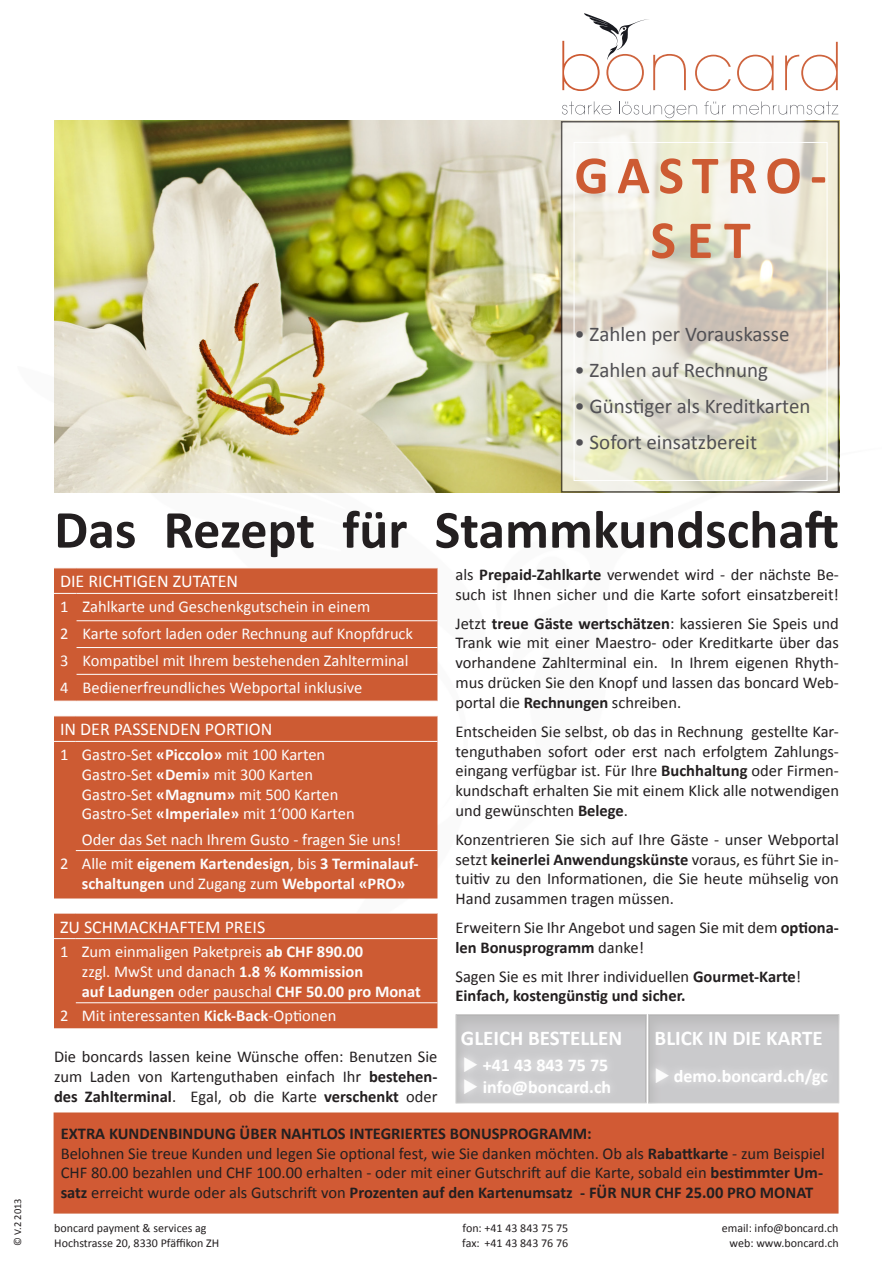
<style>
.page{position:relative;width:893px;height:1263px;background:#fff}
.page>*{position:absolute;margin:0;border:0;box-sizing:border-box;transform-origin:0 0}
.t1{font:700 54px "Calibri";color:#231f20}
.t2{font:700 54px/64.8px "Calibri";letter-spacing:.155em;color:#cd5b33;text-align:center}
.t3{font:21px "Calibri";color:#515054}
.t4{font:700 21px "Calibri";color:#fff}
.t5{font:18px "Calibri";color:#fff}
.t6{font:700 18px "Calibri";color:#fff}
.t7{font:16.5px/19.8px "Calibri";color:#231f20;text-align:justify}
.t8{font:16.5px/19.8px "Calibri";color:#fcfcfc}
.t9{font:700 16.5px/19.8px "Calibri";color:#fcfcfc}
.t10{font:700 16.5px "Calibri";color:#231f20}
.t11{font:12px "Calibri";color:#231f20}
.t12{font:10.5px "Calibri";color:#231f20}
.s1{font-weight:700}
.s2{font-weight:400}
.s3{color:#fcfcfc}
</style>
<div class="page">
<img style="left:54px;top:121px;width:507px;height:246px">
<img style="left:54px;top:367px;width:786px;height:634px">
<svg style="left:564px;top:124px;width:272px;height:366px"></svg>
<div style="left:561px;top:121px;width:278px;height:372px;border:2px solid #231f20"></div>
<svg style="left:695px;top:55px;width:36px;height:36px"></svg>
<svg style="left:737px;top:55px;width:37px;height:36px"></svg>
<svg style="left:785px;top:42px;width:53px;height:49px"></svg>
<svg style="left:562px;top:101px;width:49px;height:14px"></svg>
<svg style="left:619px;top:101px;width:78px;height:17px"></svg>
<svg style="left:704px;top:101px;width:22px;height:14px"></svg>
<svg style="left:733px;top:101px;width:105px;height:14px"></svg>
<svg style="left:562px;top:13px;width:124px;height:78px"></svg>
<div style="left:54px;top:569px;width:383px;height:132px;background:#cd5b33"></div>
<svg style="left:54px;top:568px;width:23px;height:1px"></svg>
<hr style="left:77px;top:568px;width:360px;height:1px;background:#fff">
<svg style="left:54px;top:593px;width:23px;height:1px"></svg>
<hr style="left:77px;top:593px;width:360px;height:1px;background:#fff">
<hr style="left:77px;top:620px;width:360px;height:1px;background:#fff">
<hr style="left:77px;top:647px;width:360px;height:1px;background:#fff">
<hr style="left:77px;top:674px;width:360px;height:1px;background:#fff">
<svg style="left:54px;top:701px;width:23px;height:1px"></svg>
<hr style="left:77px;top:701px;width:360px;height:1px;background:#fff">
<div style="left:54px;top:717px;width:383px;height:181px;background:#cd5b33"></div>
<svg style="left:54px;top:716px;width:22px;height:1px"></svg>
<hr style="left:76px;top:716px;width:361px;height:1px;background:#fff">
<svg style="left:54px;top:741px;width:22px;height:1px"></svg>
<hr style="left:76px;top:741px;width:361px;height:1px;background:#fff">
<hr style="left:76px;top:850px;width:361px;height:1px;background:#fff">
<div style="left:54px;top:913px;width:383px;height:115px;background:#cd5b33"></div>
<hr style="left:76px;top:938px;width:361px;height:1px;background:#fff">
<hr style="left:76px;top:1002px;width:361px;height:1px;background:#fff">
<div style="left:574px;top:142px;width:253px;height:339px;border:1px solid #fff"></div>
<div style="left:54px;top:1112px;width:784px;height:101px;background:#d15a34;border:2px solid #cd5b33"></div>
<svg style="left:455px;top:1014px;width:188px;height:89px;background:#cbcbcd"></svg>
<div style="left:643px;top:1009px;width:197px;height:96px;background:#231f20;opacity:.75"></div>
<div style="left:646px;top:1059px;width:191px;height:35px;background:#cdcdcf"></div>
<p class="t12" style="left:11px;top:1246px;width:49px;rotate:-90deg">© V.2 2013</p>
<p class="t2" style="left:574px;top:143px;width:254px">GASTRO-<br>SET</p>
<p class="t3" style="left:574px;top:320px;width:217px">• Zahlen per Vorauskasse</p>
<p class="t3" style="left:574px;top:356px;width:195px">• Zahlen auf Rechnung</p>
<p class="t3" style="left:574px;top:392px;width:238px">• Günstiger als Kreditkarten</p>
<p class="t3" style="left:574px;top:428px;width:184px">• Sofort einsatzbereit</p>
<p class="t1" style="left:54px;top:495px;width:786px">Das Rezept für Stammkundschaft</p>
<p class="t7" style="left:455px;top:565px;width:385px">als <span class="s1">Prepaid-Zahlkarte</span> verwendet wird - der nächste Be&shy;such ist Ihnen sicher und die Karte sofort einsatzbereit!</p>
<p class="t7" style="left:455px;top:613px;width:385px">Jetzt <span class="s1">treue Gäste wertschätzen</span>: kassieren Sie Speis und Trank wie mit einer Maestro- oder Kreditkarte über das vorhandene Zahlterminal ein. In Ihrem eigenen Rhyth&shy;mus drücken Sie den Knopf und lassen das boncard Web&shy;portal die <span class="s1">Rechnungen</span> schreiben.</p>
<p class="t7" style="left:455px;top:721px;width:385px">Entscheiden Sie selbst, ob das in Rechnung gestellte Kar&shy;tenguthaben sofort oder erst nach erfolgtem Zahlungs&shy;eingang verfügbar ist. Für Ihre <span class="s1">Buchhaltung</span> oder Firmen&shy;kundschaft erhalten Sie mit einem Klick alle notwendigen und gewünschten <span class="s1">Belege</span>.</p>
<p class="t7" style="left:455px;top:829px;width:385px">Konzentrieren Sie sich auf Ihre Gäste - unser Webportal setzt <span class="s1">keinerlei Anwendungskünste</span> voraus, es führt Sie in&shy;tuitiv zu den Informationen, die Sie heute mühselig von Hand zusammen tragen müssen.</p>
<p class="t7" style="left:455px;top:917px;width:385px">Erweitern Sie Ihr Angebot und sagen Sie mit dem <span class="s1">optiona&shy;len Bonusprogramm</span> danke!</p>
<p class="t7" style="left:455px;top:966px;width:347px">Sagen Sie es mit Ihrer individuellen <span class="s1">Gourmet-Karte</span>!</p>
<p class="t10" style="left:455px;top:985px;width:232px">Einfach, kostengünstig und sicher.</p>
<p class="t5" style="left:60px;top:570px;width:180px">DIE RICHTIGEN ZUTATEN</p>
<p class="t8" style="left:60px;top:597px;width:10px">1</p>
<p class="t8" style="left:83px;top:597px;width:289px">Zahlkarte und Geschenkgutschein in einem</p>
<p class="t8" style="left:60px;top:624px;width:10px">2</p>
<p class="t8" style="left:83px;top:624px;width:332px">Karte sofort laden oder Rechnung auf Knopfdruck</p>
<p class="t8" style="left:60px;top:651px;width:10px">3</p>
<p class="t8" style="left:83px;top:651px;width:328px">Kompatibel mit Ihrem bestehenden Zahlterminal</p>
<p class="t8" style="left:60px;top:677px;width:10px">4</p>
<p class="t8" style="left:83px;top:677px;width:281px">Bedienerfreundliches Webportal inklusive</p>
<p class="t5" style="left:60px;top:718px;width:214px">IN DER PASSENDEN PORTION</p>
<p class="t8" style="left:60px;top:745px;width:10px">1</p>
<p class="t8" style="left:82px;top:745px;width:274px">Gastro-Set <span class="s1">«Piccolo»</span> mit 100 Karten Gastro-Set <span class="s1">«Demi»</span> mit 300 Karten Gastro-Set <span class="s1">«Magnum»</span> mit 500 Karten Gastro-Set <span class="s1">«Imperiale»</span> mit 1‘000 Karten</p>
<p class="t8" style="left:82px;top:829px;width:321px">Oder das Set nach Ihrem Gusto - fragen Sie uns!</p>
<p class="t8" style="left:60px;top:854px;width:10px">2</p>
<p class="t9" style="left:82px;top:853px;width:338px"><span class="s2">Alle mit</span> eigenem Kartendesign<span class="s2">, bis</span> 3 Terminalauf&shy;schaltungen <span class="s2">und Zugang zum</span> Webportal «PRO»</p>
<p class="t5" style="left:60px;top:915px;width:207px">ZU SCHMACKHAFTEM PREIS</p>
<p class="t8" style="left:60px;top:942px;width:10px">1</p>
<p class="t8" style="left:82px;top:942px;width:283px">Zum einmaligen Paketpreis <span class="s1">ab CHF 890.00</span></p>
<p class="t8" style="left:82px;top:962px;width:283px">zzgl. MwSt und danach <span class="s1">1.8 % Kommission</span></p>
<p class="t9" style="left:82px;top:981px;width:341px">auf Ladungen <span class="s2">oder pauschal</span> CHF 50.00 pro Monat</p>
<p class="t8" style="left:60px;top:1006px;width:10px">2</p>
<p class="t8" style="left:82px;top:1006px;width:256px">Mit interessanten <span class="s1">Kick-Back</span>-Optionen</p>
<p class="t7" style="left:54px;top:1046px;width:385px">Die boncards lassen keine Wünsche offen: Benutzen Sie zum Laden von Kartenguthaben einfach Ihr <span class="s1">bestehen&shy;des Zahlterminal</span>. Egal, ob die Karte <span class="s1">verschenkt</span> oder</p>
<p class="t4" style="left:461px;top:1024px;width:163px">GLEICH BESTELLEN</p>
<p class="t6" style="left:463px;top:1053px;width:147px"><span class="s3">◆</span> +41 43 843 75 75</p>
<p class="t6" style="left:463px;top:1075px;width:150px"><span class="s3">◆</span> info@boncard.ch</p>
<p class="t10" style="left:61px;top:1123px;width:533px">EXTRA KUNDENBINDUNG ÜBER NAHTLOS INTEGRIERTES BONUSPROGRAMM:</p>
<p class="t7" style="left:61px;top:1143px;width:766px">Belohnen Sie treue Kunden und legen Sie optional fest, wie Sie danken möchten. Ob als <span class="s1">Rabattkarte</span> - zum Beispiel CHF 80.00 bezahlen und CHF 100.00 erhalten - oder mit einer Gutschrift auf die Karte, sobald ein <span class="s1">bestimmter Um&shy;satz</span> erreicht wurde oder als Gutschrift von <span class="s1">Prozenten auf den Kartenumsatz - FÜR NUR CHF 25.00 PRO MONAT</span></p>
<p class="t4" style="left:655px;top:1024px;width:170px">BLICK IN DIE KARTE</p>
<p class="t6" style="left:655px;top:1064px;width:175px"><span class="s3">◆</span> demo.boncard.ch/gc</p>
<p class="t11" style="left:54px;top:1220px;width:154px">boncard payment &amp; services ag</p>
<p class="t11" style="left:463px;top:1220px;width:107px">fon: +41 43 843 75 75</p>
<p class="t11" style="left:722px;top:1220px;width:118px">email: info@boncard.ch</p>
<p class="t11" style="left:54px;top:1235px;width:166px">Hochstrasse 20, 8330 Pfäffikon ZH</p>
<p class="t11" style="left:462px;top:1235px;width:107px">fax: +41 43 843 76 76</p>
<p class="t11" style="left:730px;top:1235px;width:111px">web: www.boncard.ch</p>
</div>
